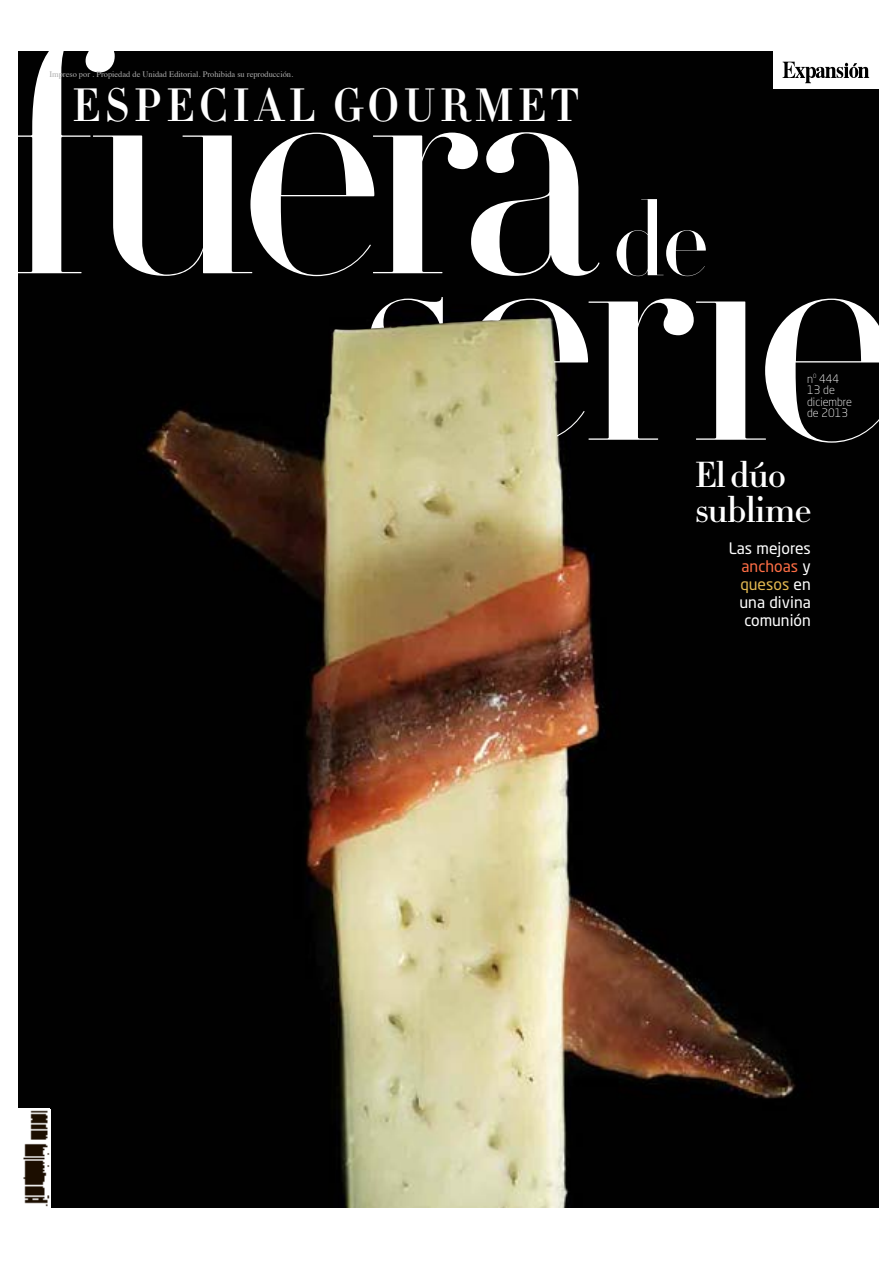
<style>
.page{position:relative;width:893px;height:1263px;background:#fff}
.page>*{position:absolute;margin:0;border:0;box-sizing:border-box;transform-origin:0 0}
.t1{font:45.9px "Didot HTF M06 Medium";letter-spacing:.095em;color:#fff}
.t2{font:35.55px/35.5px "Didot HTF M06 Medium";letter-spacing:-.025em;color:#fff}
.t3{font:15.75px/17.9px "Neo Sans Std";color:#fff;text-align:right}
.t4{font:300 11.55px/11.6px "Neo Sans Std";color:#fff}
.t5{font:8.4px "Times";color:#adadad}
.s1{color:#ff6e45}
.s2{color:#e3b951}
</style>
<div class="page">
<img style="left:18px;top:51px;width:860px;height:1157px">
<div style="left:18px;top:1108px;width:32px;height:100px;background:#fff"></div>
<svg style="left:23px;top:1110px;width:27px;height:97px"></svg>
<div style="left:773px;top:51px;width:105px;height:38px;background:#fff"></div>
<svg style="left:617px;top:199px;width:89px;height:77px"></svg>
<svg style="left:364px;top:297px;width:514px;height:146px;fill:#010101"></svg>
<svg style="left:18px;top:51px;width:582px;height:225px;fill:#010101"></svg>
<svg style="left:782px;top:62px;width:87px;height:21px"></svg>
<img style="left:324px;top:318px;width:237px;height:170px">
<p class="t5" style="left:49px;top:66px;width:245px">Impreso por . Propiedad de Unidad Editorial. Prohibida su reproducción.</p>
<p class="t1" style="left:72px;top:77px;width:508px">ESPECIAL GOURMET</p>
<p class="t4" style="left:807px;top:373px;width:46px">n<sup>0</sup> 444<br>13 de diciembre de 2013</p>
<p class="t2" style="left:695px;top:458px;width:119px">El dúo sublime</p>
<p class="t3" style="left:729px;top:539px;width:84px">Las mejores <span class="s1">anchoas</span> y <span class="s2">quesos</span> en una divina comunión</p>
</div>
